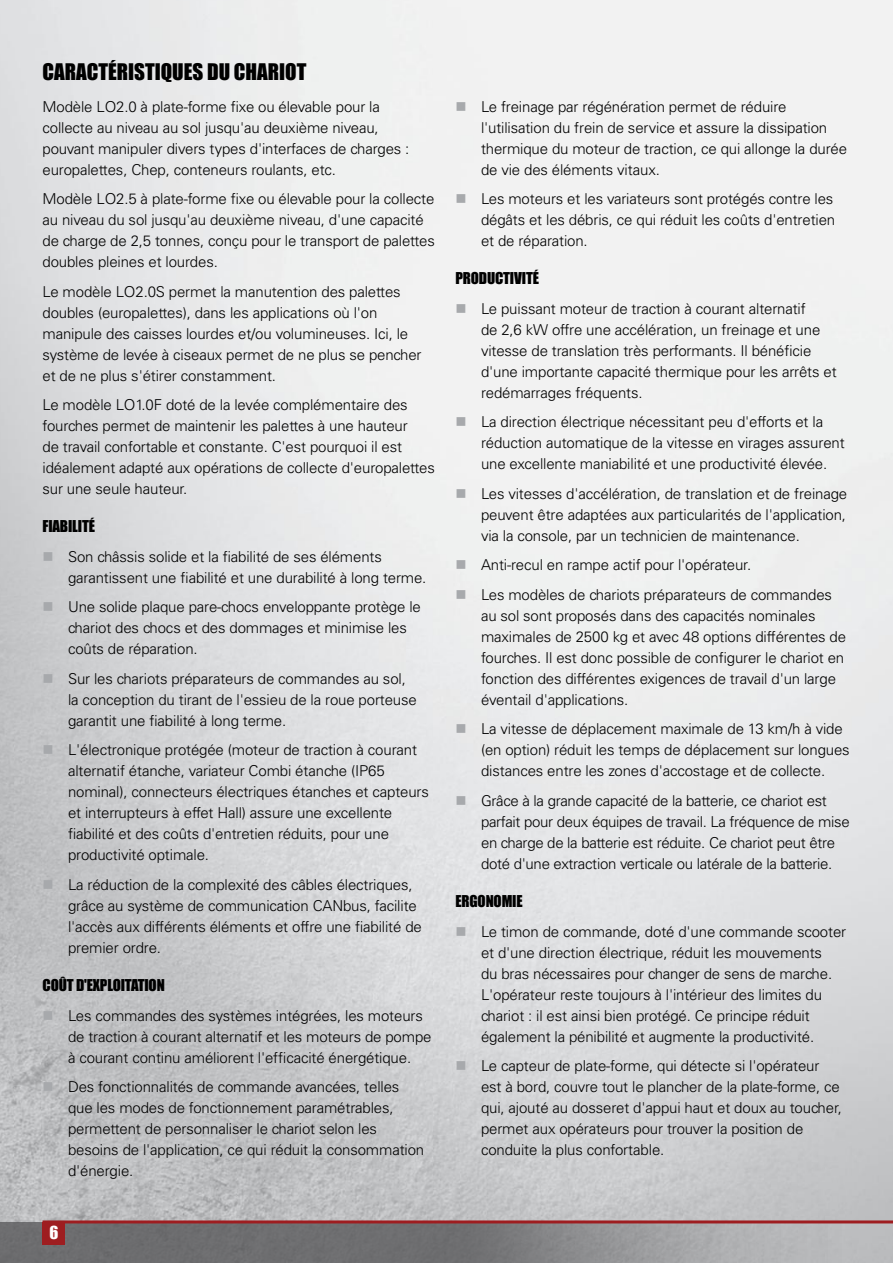
<style>
.page{position:relative;width:893px;height:1263px;background:#fff}
.page>*{position:absolute;margin:0;border:0;box-sizing:border-box;transform-origin:0 0}
.t1{font:21px "Impact";color:#000}
.t2{font:16.5px "Impact";color:#fff}
.t3{font:300 15px/21px "Univers";letter-spacing:-.01em;color:#000}
.t4{font:15px "Impact";letter-spacing:-.01em;color:#000}
.s1{color:#a7a9ac}
</style>
<div class="page">
<img style="left:0;top:0;width:893px;height:1222px">
<svg style="left:0;top:1222px;width:893px;height:41px;background:#858486"></svg>
<hr style="left:43px;top:1220px;width:850px;height:3px;background:#9e1d20">
<div style="left:43px;top:1222px;width:22px;height:23px;background:#9e1d20"></div>
<h1 class="t1" style="left:43px;top:56px;width:265px">CARACTÉRISTIQUES DU CHARIOT</h1>
<p class="t3" style="left:43px;top:96px;width:368px">Modèle LO2.0 à plate-forme fixe ou élevable pour la collecte au niveau au sol jusqu'au deuxième niveau, pouvant manipuler divers types d'interfaces de charges : europalettes, Chep, conteneurs roulants, etc.</p>
<p class="t3" style="left:43px;top:189px;width:394px">Modèle LO2.5 à plate-forme fixe ou élevable pour la collecte au niveau du sol jusqu'au deuxième niveau, d'une capacité de charge de 2,5 tonnes, conçu pour le transport de palettes doubles pleines et lourdes.</p>
<p class="t3" style="left:43px;top:281px;width:381px">Le modèle LO2.0S permet la manutention des palettes doubles (europalettes), dans les applications où l'on manipule des caisses lourdes et/ou volumineuses. Ici, le système de levée à ciseaux permet de ne plus se pencher et de ne plus s'étirer constamment.</p>
<p class="t3" style="left:43px;top:395px;width:394px">Le modèle LO1.0F doté de la levée complémentaire des fourches permet de maintenir les palettes à une hauteur<br>de travail confortable et constante. C'est pourquoi il est idéalement adapté aux opérations de collecte d'europalettes sur une seule hauteur.</p>
<p class="t4" style="left:43px;top:515px;width:54px">FIABILITÉ</p>
<p class="t3" style="left:68px;top:546px;width:360px;text-indent:-25px"><span class="s1">■</span> Son châssis solide et la fiabilité de ses éléments garantissent une fiabilité et une durabilité à long terme.</p>
<p class="t3" style="left:68px;top:597px;width:354px;text-indent:-25px"><span class="s1">■</span> Une solide plaque pare-chocs enveloppante protège le chariot des chocs et des dommages et minimise les coûts de réparation.</p>
<p class="t3" style="left:68px;top:668px;width:350px;text-indent:-25px"><span class="s1">■</span> Sur les chariots préparateurs de commandes au sol, la conception du tirant de l'essieu de la roue porteuse garantit une fiabilité à long terme.</p>
<p class="t3" style="left:68px;top:740px;width:362px;text-indent:-25px"><span class="s1">■</span> L'électronique protégée (moteur de traction à courant alternatif étanche, variateur Combi étanche (IP65 nominal), connecteurs électriques étanches et capteurs et interrupteurs à effet Hall) assure une excellente fiabilité et des coûts d'entretien réduits, pour une productivité optimale.</p>
<p class="t3" style="left:68px;top:874px;width:355px;text-indent:-25px"><span class="s1">■</span> La réduction de la complexité des câbles électriques, grâce au système de communication CANbus, facilite l'accès aux différents éléments et offre une fiabilité de premier ordre.</p>
<p class="t4" style="left:43px;top:973px;width:124px">COÛT D'EXPLOITATION</p>
<p class="t3" style="left:68px;top:1005px;width:365px;text-indent:-25px"><span class="s1">■</span> Les commandes des systèmes intégrées, les moteurs de traction à courant alternatif et les moteurs de pompe à courant continu améliorent l'efficacité énergétique.</p>
<p class="t3" style="left:68px;top:1076px;width:358px;text-indent:-25px"><span class="s1">■</span> Des fonctionnalités de commande avancées, telles que les modes de fonctionnement paramétrables, permettent de personnaliser le chariot selon les besoins de l'application, ce qui réduit la consommation d'énergie.</p>
<p class="t2" style="left:49px;top:1220px;width:10px">6</p>
<p class="t3" style="left:481px;top:96px;width:368px;text-indent:-26px"><span class="s1">■</span> Le freinage par régénération permet de réduire l'utilisation du frein de service et assure la dissipation thermique du moteur de traction, ce qui allonge la durée de vie des éléments vitaux.</p>
<p class="t3" style="left:481px;top:189px;width:356px;text-indent:-26px"><span class="s1">■</span> Les moteurs et les variateurs sont protégés contre les dégâts et les débris, ce qui réduit les coûts d'entretien et de réparation.</p>
<p class="t4" style="left:455px;top:267px;width:85px">PRODUCTIVITÉ</p>
<p class="t3" style="left:481px;top:298px;width:357px;text-indent:-26px"><span class="s1">■</span> Le puissant moteur de traction à courant alternatif<br>de 2,6 kW offre une accélération, un freinage et une vitesse de translation très performants. Il bénéficie d'une importante capacité thermique pour les arrêts et redémarrages fréquents.</p>
<p class="t3" style="left:481px;top:412px;width:365px;text-indent:-26px"><span class="s1">■</span> La direction électrique nécessitant peu d'efforts et la réduction automatique de la vitesse en virages assurent une excellente maniabilité et une productivité élevée.</p>
<p class="t3" style="left:481px;top:483px;width:368px;text-align:justify;text-indent:-25px"><span class="s1">■</span> Les vitesses d'accélération, de translation et de freinage peuvent être adaptées aux particularités de l'application, via la console, par un technicien de maintenance.</p>
<p class="t3" style="left:455px;top:555px;width:297px"><span class="s1">■</span> Anti-recul en rampe actif pour l'opérateur.</p>
<p class="t3" style="left:481px;top:584px;width:367px;text-indent:-26px"><span class="s1">■</span> Les modèles de chariots préparateurs de commandes au sol sont proposés dans des capacités nominales maximales de 2500 kg et avec 48 options différentes de fourches. Il est donc possible de configurer le chariot en fonction des différentes exigences de travail d'un large éventail d'applications.</p>
<p class="t3" style="left:481px;top:719px;width:370px;text-indent:-25px"><span class="s1">■</span> La vitesse de déplacement maximale de 13 km/h à vide (en option) réduit les temps de déplacement sur longues distances entre les zones d'accostage et de collecte.</p>
<p class="t3" style="left:481px;top:790px;width:370px;text-indent:-26px"><span class="s1">■</span> Grâce à la grande capacité de la batterie, ce chariot est parfait pour deux équipes de travail. La fréquence de mise en charge de la batterie est réduite. Ce chariot peut être doté d'une extraction verticale ou latérale de la batterie.</p>
<p class="t4" style="left:455px;top:889px;width:69px">ERGONOMIE</p>
<p class="t3" style="left:481px;top:921px;width:367px;text-indent:-25px"><span class="s1">■</span> Le timon de commande, doté d'une commande scooter et d'une direction électrique, réduit les mouvements<br>du bras nécessaires pour changer de sens de marche.<br>L'opérateur reste toujours à l'intérieur des limites du chariot : il est ainsi bien protégé. Ce principe réduit également la pénibilité et augmente la productivité.</p>
<p class="t3" style="left:481px;top:1055px;width:362px;text-indent:-25px"><span class="s1">■</span> Le capteur de plate-forme, qui détecte si l'opérateur est à bord, couvre tout le plancher de la plate-forme, ce qui, ajouté au dosseret d'appui haut et doux au toucher, permet aux opérateurs pour trouver la position de conduite la plus confortable.</p>
</div>
